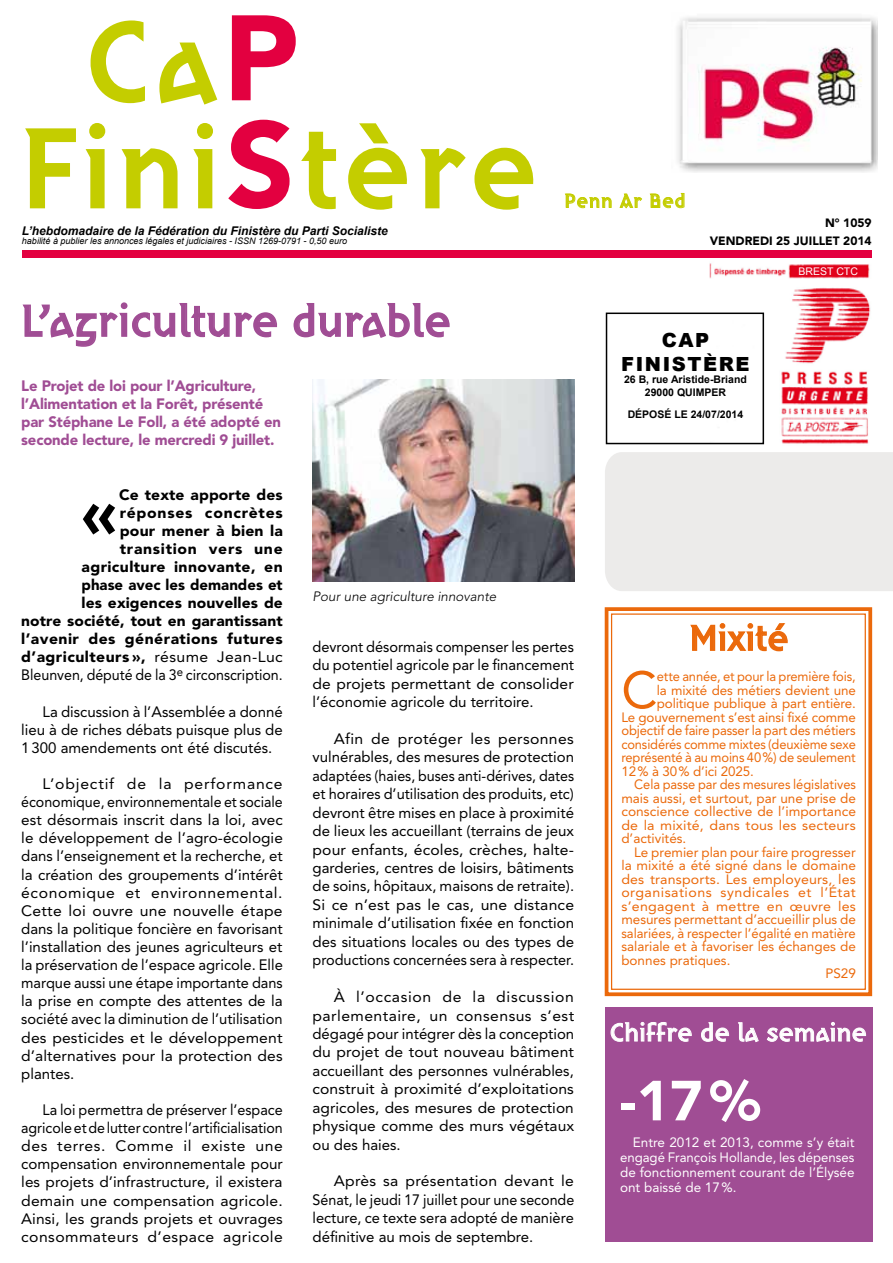
<style>
.page{position:relative;width:893px;height:1263px;background:#fff}
.page>*{position:absolute;margin:0;border:0;box-sizing:border-box;transform-origin:0 0}
.t1{font:112.5px "Brito Original";letter-spacing:.05em;color:#c4cd00}
.t2{font:900 65.85px "Avenir LT Std";color:#000}
.t3{font:900 55.8px "Avenir LT Std";color:#fff}
.t4{font:51.6px "Avenir LT Std";color:#eb690b}
.t5{font:45px "Brito Original";color:#a04d94}
.t6{font:36px "Brito Original";color:#eb690b}
.t7{font:25.5px "Brito Original";color:#fff}
.t8{font:900 19.5px/23.4px "Arial";letter-spacing:.08em;color:#000;text-align:center}
.t9{font:19.5px "Brito Original";letter-spacing:.04em;color:#c4cd00}
.t10{font:15px/18.5px "Avenir LT Std";color:#000;text-align:justify;scale:1.05 1}
.t11{font:900 15px/18.1px "Avenir LT Std";letter-spacing:.01em;color:#000;text-align:right;scale:1.04 1}
.t12{font:15px/18.1px "Avenir LT Std";color:#000;text-align:justify;scale:.96 1}
.t13{font:15px/18.5px "Avenir LT Std";color:#000;text-align:justify}
.t14{font:900 15px/18.1px "Avenir LT Std";letter-spacing:-.01em;color:#a04d94}
.t15{font:13.5px "Avenir LT Std";color:#eb690b}
.t16{font:13.5px/15px "Avenir LT Std";color:#fff;text-align:justify}
.t17{font:13.5px "Avenir LT Std";color:#eb690b;scale:.95 1}
.t18{font:13.5px "Avenir LT Std";color:#eb690b;scale:.96 1}
.t19{font:13.5px "Avenir LT Std";color:#eb690b;scale:1.05 1}
.t20{font:13.5px "Avenir LT Std";letter-spacing:.035em;color:#eb690b;scale:1.05 1}
.t21{font:13.5px "Avenir LT Std";letter-spacing:.02em;color:#eb690b;scale:1.05 1}
.t22{font:italic 300 13.5px "Avenir LT Std";color:#000}
.t23{font:italic 700 12px "Arial";color:#000}
.t24{font:900 12px/18px "Avenir LT Std";color:#000;text-align:right}
.t25{font:700 10.5px/12.6px "Arial";color:#000;text-align:center}
.t26{font:10.5px "Arial";color:#fff}
.t27{font:italic 9px "Arial";color:#000}
.s1{font-family:"Avenir LT Std";font-weight:900;font-size:120px;color:#e30040}
.s2{font-weight:400}
</style>
<div class="page">
<svg style="left:604px;top:607px;width:269px;height:390px"></svg>
<div style="left:611px;top:613px;width:255px;height:377px;border:1px solid #eb690b"></div>
<div style="left:605px;top:1007px;width:267px;height:235px;background:#a04d94"></div>
<div style="left:22px;top:250px;width:850px;height:7px;background:#e30040"></div>
<svg style="left:25px;top:128px;width:51px;height:81px"></svg>
<svg style="left:85px;top:123px;width:21px;height:86px"></svg>
<svg style="left:121px;top:148px;width:57px;height:61px"></svg>
<svg style="left:193px;top:123px;width:20px;height:86px"></svg>
<svg style="left:301px;top:131px;width:36px;height:79px"></svg>
<svg style="left:348px;top:123px;width:59px;height:87px"></svg>
<svg style="left:420px;top:147px;width:114px;height:63px"></svg>
<svg style="left:92px;top:20px;width:53px;height:84px"></svg>
<svg style="left:159px;top:42px;width:59px;height:63px"></svg>
<img style="left:677px;top:17px;width:200px;height:155px">
<svg style="left:564px;top:193px;width:48px;height:15px"></svg>
<svg style="left:619px;top:193px;width:23px;height:16px"></svg>
<svg style="left:649px;top:193px;width:36px;height:15px"></svg>
<div style="left:605px;top:452px;width:288px;height:139px;background:#ecebea"></div>
<img style="left:709px;top:263px;width:162px;height:182px">
<div style="left:606px;top:313px;width:158px;height:131px;border:2px solid #000"></div>
<svg style="left:689px;top:622px;width:99px;height:30px"></svg>
<svg style="left:611px;top:1021px;width:81px;height:21px"></svg>
<svg style="left:701px;top:1022px;width:28px;height:20px"></svg>
<svg style="left:738px;top:1022px;width:21px;height:21px"></svg>
<svg style="left:766px;top:1022px;width:100px;height:21px"></svg>
<svg style="left:22px;top:302px;width:255px;height:45px"></svg>
<svg style="left:293px;top:303px;width:157px;height:35px"></svg>
<img style="left:313px;top:379px;width:261px;height:203px">
<h1 class="t1" style="left:86px;top:-5px;width:215px">Ca<span class="s1">P</span></h1>
<h1 class="t1" style="left:21px;top:101px;width:517px">Fini<span class="s1">S</span>tère</h1>
<p class="t23" style="left:22px;top:222px;width:367px">L’hebdomadaire de la Fédération du Finistère du Parti Socialiste</p>
<p class="t27" style="left:22px;top:235px;width:327px">habilité à publier les annonces légales et judiciaires - ISSN 1269-0791 - 0,50 euro</p>
<h3 class="t5" style="left:21px;top:294px;width:431px">L’agriculture durable</h3>
<p class="t14" style="left:21px;top:376px;width:261px">Le Projet de loi pour l’Agriculture, l’Alimentation et la Forêt, présenté par Stéphane Le Foll, a été adopté en seconde lecture, le mercredi 9 juillet.</p>
<h3 class="t9" style="left:564px;top:189px;width:123px">Penn Ar Bed</h3>
<p class="t24" style="left:710px;top:213px;width:163px">N° 1059<br>VENDREDI 25 JUILLET 2014</p>
<p class="t26" style="left:799px;top:264px;width:61px">BREST CTC</p>
<h3 class="t8" style="left:621px;top:328px;width:130px">CAP<br>FINISTÈRE</h3>
<p class="t25" style="left:624px;top:374px;width:124px">26 B, rue Aristide-Briand<br>29000 QUIMPER</p>
<p class="t25" style="left:628px;top:408px;width:117px">DÉPOSÉ LE 24/07/2014</p>
<p class="t11" style="left:21px;top:485px;width:253px">Ce texte apporte des<br>réponses concrètes<br>pour mener à bien la<br>transition vers une<br>agriculture innovante, en<br>phase avec les demandes et<br>les exigences nouvelles de<br>notre société, tout en garantissant l’avenir des générations futures d’agriculteurs », <span class="s2">résume Jean-Luc<br>Bleunven, député de la 3</span><sup>e</sup> <span class="s2">circonscription.</span></p>
<p class="t13" style="left:21px;top:702px;width:263px;text-indent:21px">La discussion à l’Assemblée a donné lieu à de riches débats puisque plus de 1300 amendements ont été discutés.</p>
<p class="t10" style="left:21px;top:775px;width:251px;text-indent:21px">L’objectif de la performance économique, environnementale et sociale est désormais inscrit dans la loi, avec le développement de l’agro-écologie dans l’enseignement et la recherche, et la création des groupements d’intérêt économique et environnemental.<br>Cette loi ouvre une nouvelle étape dans la politique foncière en favorisant l’installation des jeunes agriculteurs et la préservation de l’espace agricole. Elle marque aussi une étape importante dans la prise en compte des attentes de la société avec la diminution de l’utilisation des pesticides et le développement d’alternatives pour la protection des plantes.</p>
<p class="t12" style="left:21px;top:1101px;width:274px;text-indent:21px">La loi permettra de préserver l’espace agricole et de lutter contre l’artificialisation des terres. Comme il existe une compensation environnementale pour les projets d’infrastructure, il existera demain une compensation agricole.<br>Ainsi, les grands projets et ouvrages consommateurs d’espace agricole</p>
<h2 class="t2" style="left:82px;top:473px;width:37px">«</h2>
<p class="t22" style="left:313px;top:588px;width:185px">Pour une agriculture innovante</p>
<p class="t13" style="left:313px;top:637px;width:263px">devront désormais compenser les pertes du potentiel agricole par le financement de projets permettant de consolider l’économie agricole du territoire.</p>
<p class="t10" style="left:313px;top:730px;width:251px;text-indent:21px">Afin de protéger les personnes vulnérables, des mesures de protection adaptées (haies, buses anti-dérives, dates et horaires d’utilisation des produits, etc) devront être mises en place à proximité de lieux les accueillant (terrains de jeux pour enfants, écoles, crèches, halte&shy;garderies, centres de loisirs, bâtiments de soins, hôpitaux, maisons de retraite).<br>Si ce n’est pas le cas, une distance minimale d’utilisation fixée en fonction des situations locales ou des types de productions concernées sera à respecter.</p>
<p class="t10" style="left:313px;top:988px;width:251px;text-indent:21px">À l’occasion de la discussion parlementaire, un consensus s’est dégagé pour intégrer dès la conception du projet de tout nouveau bâtiment accueillant des personnes vulnérables, construit à proximité d’exploitations agricoles, des mesures de protection physique comme des murs végétaux ou des haies.</p>
<p class="t10" style="left:313px;top:1172px;width:251px;text-indent:21px">Après sa présentation devant le Sénat, le jeudi 17 juillet pour une seconde lecture, ce texte sera adopté de manière définitive au mois de septembre.</p>
<h3 class="t6" style="left:689px;top:616px;width:101px">Mixité</h3>
<h3 class="t4" style="left:621px;top:660px;width:37px">C</h3>
<p class="t18" style="left:657px;top:668px;width:209px">ette année, et pour la première fois,</p>
<p class="t15" style="left:657px;top:682px;width:200px">la mixité des métiers devient une</p>
<p class="t15" style="left:657px;top:695px;width:201px">politique publique à part entière.</p>
<p class="t15" style="left:621px;top:709px;width:236px">Le gouvernement s’est ainsi fixé comme</p>
<p class="t15" style="left:621px;top:722px;width:236px">objectif de faire passer la part des métiers</p>
<p class="t17" style="left:621px;top:736px;width:248px">considérés comme mixtes (deuxième sexe</p>
<p class="t18" style="left:621px;top:749px;width:246px">représenté à au moins 40%) de seulement</p>
<p class="t15" style="left:621px;top:763px;width:134px">12% à 30% d’ici 2025.</p>
<p class="t17" style="left:634px;top:776px;width:235px">Cela passe par des mesures législatives</p>
<p class="t15" style="left:621px;top:790px;width:236px">mais aussi, et surtout, par une prise de</p>
<p class="t15" style="left:621px;top:803px;width:236px">conscience collective de l’importance</p>
<p class="t19" style="left:621px;top:817px;width:225px">de la mixité, dans tous les secteurs</p>
<p class="t15" style="left:621px;top:830px;width:67px">d’activités.</p>
<p class="t15" style="left:634px;top:844px;width:223px">Le premier plan pour faire progresser</p>
<p class="t15" style="left:621px;top:857px;width:236px">la mixité a été signé dans le domaine</p>
<p class="t19" style="left:621px;top:871px;width:225px">des transports. Les employeurs, les</p>
<p class="t20" style="left:621px;top:884px;width:225px">organisations syndicales et l’État</p>
<p class="t21" style="left:621px;top:898px;width:225px">s’engagent à mettre en œuvre les</p>
<p class="t15" style="left:621px;top:911px;width:236px">mesures permettant d’accueillir plus de</p>
<p class="t15" style="left:621px;top:925px;width:236px">salariées, à respecter l’égalité en matière</p>
<p class="t15" style="left:621px;top:938px;width:236px">salariale et à favoriser les échanges de</p>
<p class="t15" style="left:621px;top:952px;width:111px">bonnes pratiques.</p>
<p class="t15" style="left:825px;top:965px;width:32px">PS29</p>
<h3 class="t7" style="left:610px;top:1017px;width:259px">Chiffre de la semaine</h3>
<h3 class="t3" style="left:620px;top:1067px;width:142px">-17%</h3>
<p class="t16" style="left:620px;top:1135px;width:236px;text-indent:13px">Entre 2012 et 2013, comme s’y était engagé François Hollande, les dépenses de fonctionnement courant de l’Élysée ont baissé de 17%.</p>
</div>
